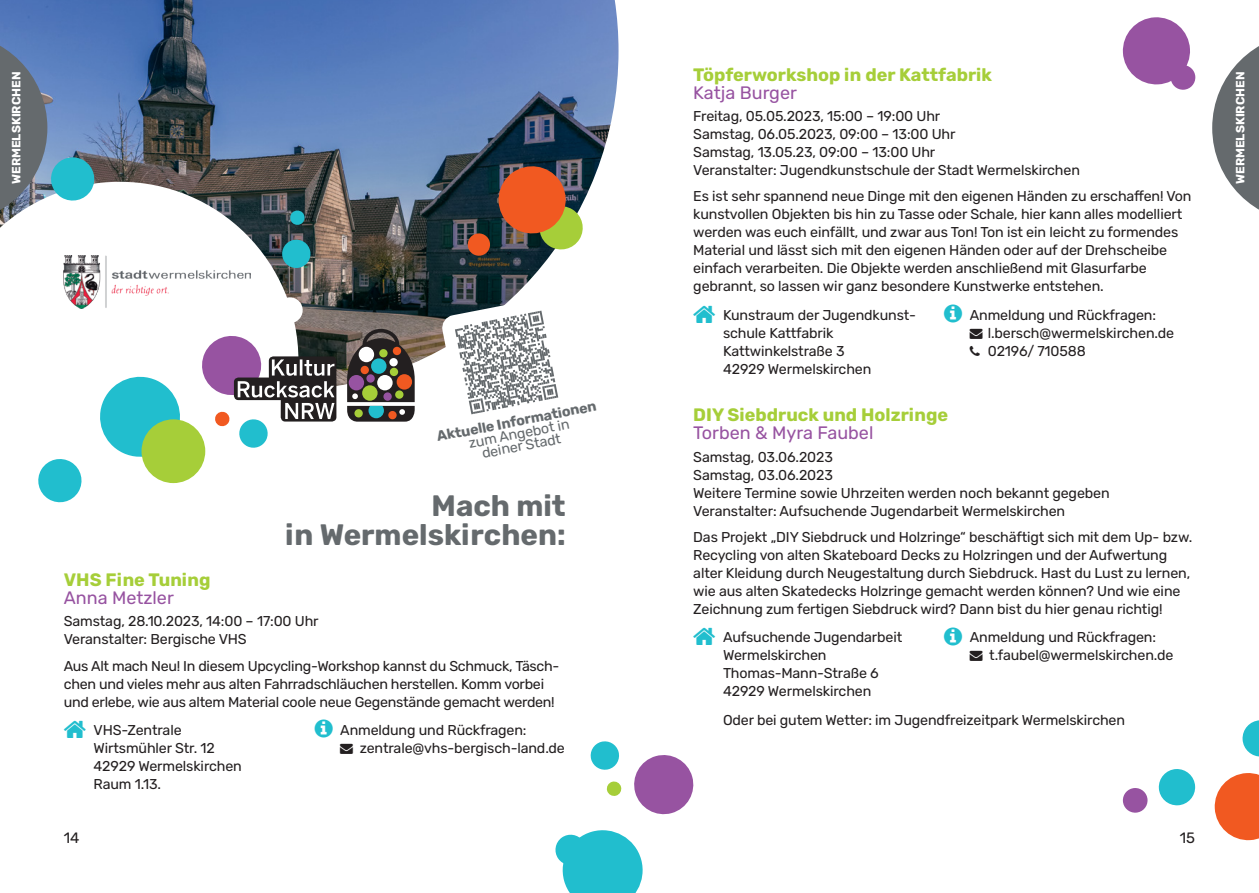
<style>
.page{position:relative;width:1259px;height:893px;background:#fff}
.page>*{position:absolute;margin:0;border:0;box-sizing:border-box;transform-origin:0 0}
.t1{font:700 29.55px/29.5px "Rubik";color:#656a6d;text-align:right}
.t2{font:700 18px "Rubik";color:#a6ce39}
.t3{font:18px "Rubik";color:#9753a1}
.t4{font:15px "Rubik";color:#231f20}
.t5{font:14.25px/18px "Rubik";letter-spacing:-.01em;color:#231f20}
.t6{font:14.25px/12.6px "Rubik";color:#656a6d;text-align:center}
.t7{font:700 14.25px "Rubik";color:#656a6d}
.t8{font:700 12px "Rubik";color:#fff}
</style>
<div class="page">
<img style="left:0;top:0;width:618px;height:363px">
<svg style="left:0;top:182px;width:298px;height:302px"></svg>
<svg style="left:94px;top:371px;width:92px;height:91px"></svg>
<svg style="left:289px;top:210px;width:16px;height:16px"></svg>
<svg style="left:281px;top:238px;width:31px;height:31px"></svg>
<svg style="left:1212px;top:46px;width:47px;height:164px"></svg>
<svg style="left:438px;top:295px;width:132px;height:120px"></svg>
<svg style="left:35px;top:456px;width:50px;height:47px"></svg>
<div style="left:141px;top:419px;width:64px;height:64px;background:#a6ce39;border-radius:50%"></div>
<svg style="left:466px;top:162px;width:122px;height:122px;background:#826652"></svg>
<svg style="left:198px;top:295px;width:217px;height:155px"></svg>
<img style="left:64px;top:255px;width:186px;height:54px">
<svg style="left:606px;top:781px;width:16px;height:15px"></svg>
<svg style="left:590px;top:741px;width:29px;height:29px"></svg>
<svg style="left:634px;top:755px;width:60px;height:60px"></svg>
<svg style="left:555px;top:830px;width:88px;height:63px"></svg>
<svg style="left:1214px;top:773px;width:45px;height:68px"></svg>
<svg style="left:1158px;top:769px;width:37px;height:37px"></svg>
<svg style="left:1242px;top:720px;width:17px;height:37px"></svg>
<div style="left:1122px;top:788px;width:26px;height:25px;background:#9753a1;border-radius:50%"></div>
<svg style="left:1122px;top:17px;width:69px;height:68px"></svg>
<div style="left:1170px;top:65px;width:25px;height:25px;background:#9753a1;border-radius:50%"></div>
<svg style="left:0;top:33px;width:97px;height:190px;background:#718fac"></svg>
<p class="t8" style="left:10px;top:184px;width:114px;rotate:-90deg">WERMELSKIRCHEN</p>
<p class="t7" style="left:435px;top:429px;width:164px;rotate:-11deg">Aktuelle Informationen</p>
<p class="t6" style="left:468px;top:437px;width:104px;rotate:-11deg">zum Angebot in deiner Stadt</p>
<h1 class="t1" style="left:285px;top:492px;width:282px">Mach mit<br>in Wermelskirchen:</h1>
<p class="t2" style="left:64px;top:570px;width:148px">VHS Fine Tuning</p>
<p class="t3" style="left:64px;top:588px;width:112px">Anna Metzler</p>
<p class="t5" style="left:64px;top:613px;width:256px">Samstag, 28.10.2023, 14:00 – 17:00 Uhr<br>Veranstalter: Bergische VHS</p>
<p class="t5" style="left:64px;top:657px;width:497px">Aus Alt mach Neu! In diesem Upcycling-Workshop kannst du Schmuck, Täsch&shy;chen und vieles mehr aus alten Fahrradschläuchen herstellen. Komm vorbei und erlebe, wie aus altem Material coole neue Gegenstände gemacht werden!</p>
<p class="t5" style="left:94px;top:721px;width:150px">VHS-Zentrale<br>Wirtsmühler Str. 12<br>42929 Wermelskirchen<br>Raum 1.13.</p>
<p class="t5" style="left:340px;top:721px;width:188px">Anmeldung und Rückfragen:</p>
<p class="t5" style="left:340px;top:739px;width:226px">→ zentrale@vhs-bergisch-land.de</p>
<p class="t2" style="left:693px;top:64px;width:300px">Töpferworkshop in der Kattfabrik</p>
<p class="t3" style="left:693px;top:82px;width:105px">Katja Burger</p>
<p class="t5" style="left:693px;top:107px;width:388px">Freitag, 05.05.2023, 15:00 – 19:00 Uhr<br>Samstag, 06.05.2023, 09:00 – 13:00 Uhr<br>Samstag, 13.05.23, 09:00 – 13:00 Uhr<br>Veranstalter: Jugendkunstschule der Stadt Wermelskirchen</p>
<p class="t5" style="left:693px;top:188px;width:500px">Es ist sehr spannend neue Dinge mit den eigenen Händen zu erschaffen! Von kunstvollen Objekten bis hin zu Tasse oder Schale, hier kann alles modelliert werden was euch einfällt, und zwar aus Ton! Ton ist ein leicht zu formendes Material und lässt sich mit den eigenen Händen oder auf der Drehscheibe einfach verarbeiten. Die Objekte werden anschließend mit Glasurfarbe gebrannt, so lassen wir ganz besondere Kunstwerke entstehen.</p>
<p class="t5" style="left:723px;top:306px;width:194px">Kunstraum der Jugendkunst&shy;schule Kattfabrik<br>Kattwinkelstraße 3<br>42929 Wermelskirchen</p>
<p class="t5" style="left:969px;top:306px;width:188px">Anmeldung und Rückfragen:</p>
<p class="t5" style="left:987px;top:324px;width:188px;text-indent:-18px">→ l.bersch@wermelskirchen.de<br>02196/ 710588</p>
<p class="t2" style="left:693px;top:405px;width:256px">DIY Siebdruck und Holzringe</p>
<p class="t3" style="left:693px;top:423px;width:182px">Torben &amp; Myra Faubel</p>
<p class="t5" style="left:693px;top:448px;width:418px">Samstag, 03.06.2023<br>Samstag, 03.06.2023<br>Weitere Termine sowie Uhrzeiten werden noch bekannt gegeben Veranstalter: Aufsuchende Jugendarbeit Wermelskirchen</p>
<p class="t5" style="left:693px;top:529px;width:500px">Das Projekt „DIY Siebdruck und Holzringe“ beschäftigt sich mit dem Up- bzw.<br>Recycling von alten Skateboard Decks zu Holzringen und der Aufwertung alter Kleidung durch Neugestaltung durch Siebdruck. Hast du Lust zu lernen, wie aus alten Skatedecks Holzringe gemacht werden können? Und wie eine Zeichnung zum fertigen Siebdruck wird? Dann bist du hier genau richtig!</p>
<p class="t5" style="left:723px;top:629px;width:181px">Aufsuchende Jugendarbeit<br>Wermelskirchen<br>Thomas-Mann-Straße 6<br>42929 Wermelskirchen</p>
<p class="t5" style="left:969px;top:629px;width:188px">Anmeldung und Rückfragen:</p>
<p class="t5" style="left:969px;top:647px;width:205px">→ t.faubel@wermelskirchen.de</p>
<p class="t5" style="left:723px;top:712px;width:403px">Oder bei gutem Wetter: im Jugendfreizeitpark Wermelskirchen</p>
<p class="t4" style="left:64px;top:830px;width:17px">14</p>
<p class="t4" style="left:1179px;top:830px;width:17px">15</p>
<p class="t8" style="left:1233px;top:184px;width:114px;rotate:-90deg">WERMELSKIRCHEN</p>
</div>
